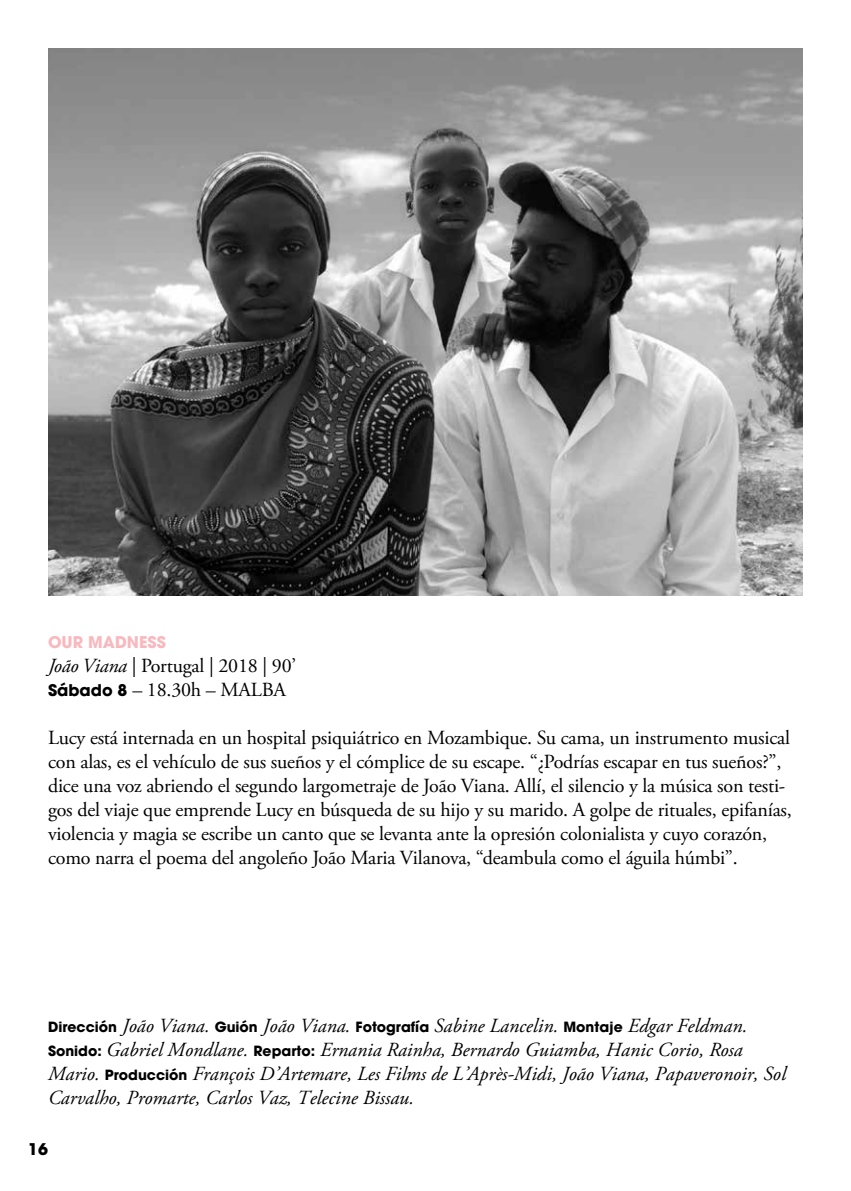
<style>
.page{position:relative;width:851px;height:1191px;background:#fff}
.page>*{position:absolute;margin:0;border:0;box-sizing:border-box;transform-origin:0 0}
.t1{font:20px/24px "Adobe Garamond Pro";letter-spacing:-.01em;color:#000}
.t2{font:italic 20px/24px "Adobe Garamond Pro";color:#000}
.t3{font:700 16px "Avant Garde";color:#f8b8be}
.t4{font:700 16px "Avant Garde";color:#000}
.s1{font-style:italic}
.s2{font-family:"Avant Garde";font-weight:700;font-size:16px}
.s3{font-family:"Avant Garde";font-weight:700;font-style:normal;font-size:14px}
</style>
<div class="page">
<img style="left:48px;top:48px;width:754px;height:547px">
<p class="t3" style="left:48px;top:632px;width:119px">OUR MADNESS</p>
<p class="t1" style="left:48px;top:654px;width:249px"><span class="s1">João Viana</span> | Portugal | 2018 | 90’<br><span class="s2">Sábado 8</span> – 18.30h – MALBA</p>
<p class="t1" style="left:48px;top:726px;width:745px">Lucy está internada en un hospital psiquiátrico en Mozambique. Su cama, un instrumento musical con alas, es el vehículo de sus sueños y el cómplice de su escape. “¿Podrías escapar en tus sueños?”, dice una voz abriendo el segundo largometraje de João Viana. Allí, el silencio y la música son testi&shy;gos del viaje que emprende Lucy en búsqueda de su hijo y su marido. A golpe de rituales, epifanías, violencia y magia se escribe un canto que se levanta ante la opresión colonialista y cuyo corazón, como narra el poema del angoleño João Maria Vilanova, “deambula como el águila húmbi”.</p>
<p class="t2" style="left:48px;top:1014px;width:739px"><span class="s3">Dirección</span> João Viana. <span class="s3">Guión</span> João Viana. <span class="s3">Fotografía</span> Sabine Lancelin. <span class="s3">Montaje</span> Edgar Feldman.<br><span class="s3">Sonido:</span> Gabriel Mondlane. <span class="s3">Reparto:</span> Ernania Rainha, Bernardo Guiamba, Hanic Corio, Rosa Mario. <span class="s3">Producción</span> François D’Artemare, Les Films de L’Après-Midi, João Viana, Papaveronoir, Sol Carvalho, Promarte, Carlos Vaz, Telecine Bissau.</p>
<p class="t4" style="left:28px;top:1138px;width:21px">16</p>
</div>
